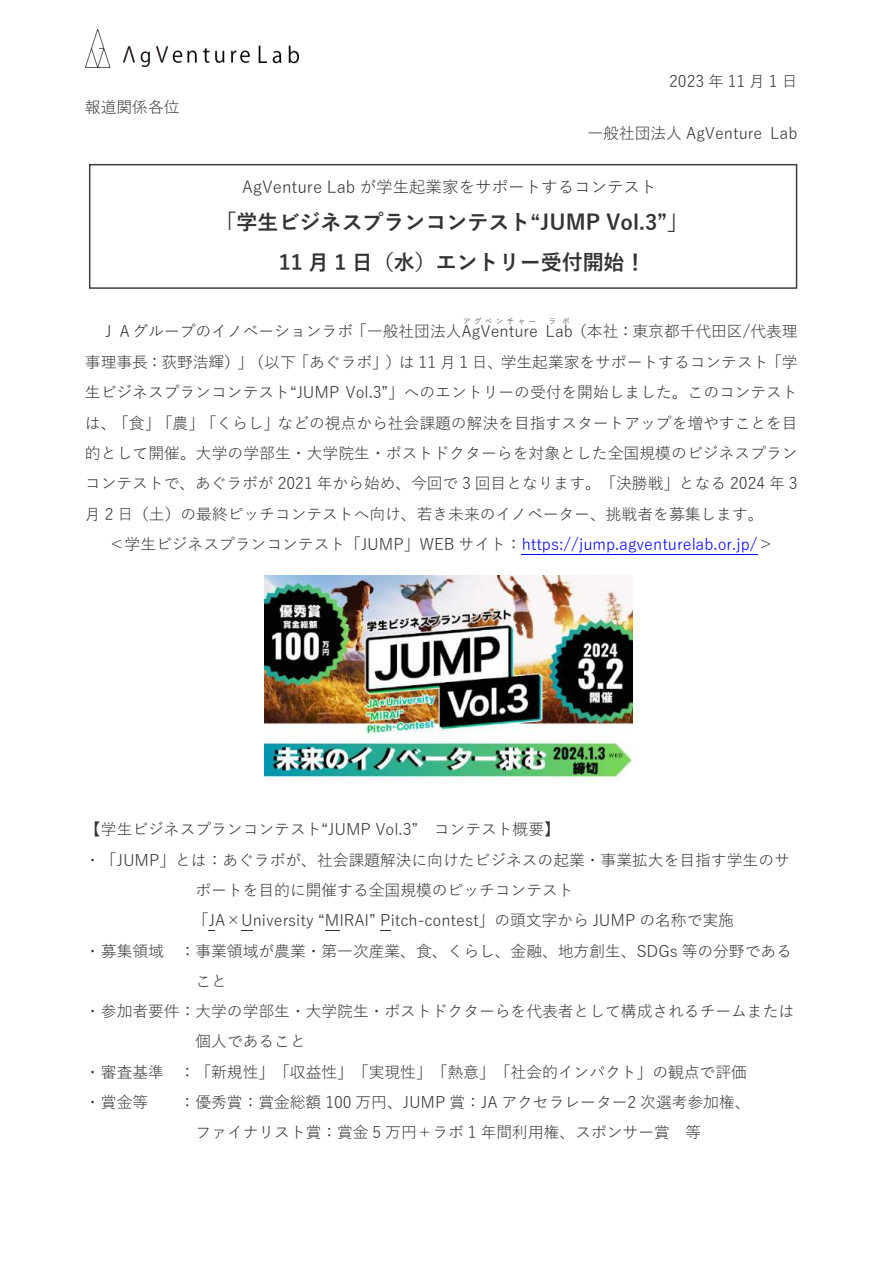
<style>
.page{position:relative;width:893px;height:1263px;background:#fff}
.page>*{position:absolute;margin:0;border:0;box-sizing:border-box;transform-origin:0 0}
.t1{font:700 21px/40.3px "Yu Gothic";color:#333}
.t2{font:16.5px "Yu Gothic";color:#333}
.t3{font:15.9px/30.3px "Yu Gothic";color:#333}
.t4{font:15.9px "Yu Gothic";color:#00f}
.t5{font:15.9px "Yu Gothic";letter-spacing:.24em;color:#333}
.t6{font:7.5px "Yu Gothic";letter-spacing:.45em;color:#333}
.s1{color:#333}
</style>
<div class="page">
<img style="left:85px;top:30px;width:214px;height:38px">
<hr style="left:522px;top:554px;width:236px;height:1px;background:#00f">
<svg style="left:241px;top:930px;width:12px;height:1px"></svg>
<svg style="left:325px;top:930px;width:14px;height:1px"></svg>
<img style="left:265px;top:575px;width:368px;height:205px">
<div style="left:89px;top:164px;width:708px;height:125px;border:2px solid #404040"></div>
<p class="t3" style="left:85px;top:92px;width:96px">報道関係各位</p>
<p class="t5" style="left:669px;top:73px;width:130px">2023年11月1日</p>
<p class="t3" style="left:587px;top:118px;width:212px">一般社団法人 AgVenture Lab</p>
<p class="t2" style="left:242px;top:178px;width:416px">AgVenture Lab が学生起業家をサポートするコンテスト</p>
<h1 class="t1" style="left:279px;top:202px;width:411px;text-indent:-63px">「学生ビジネスプランコンテスト“JUMP Vol.3”」<br>11 月 1 日（水）エントリー受付開始！</h1>
<p class="t6" style="left:549px;top:317px;width:23px">ラ ボ</p>
<p class="t3" style="left:85px;top:347px;width:714px">事理事長：荻野浩輝）」（以下「あぐラボ」）は 11 月１日、学生起業家をサポートするコンテスト「学</p>
<p class="t3" style="left:85px;top:377px;width:714px">生ビジネスプランコンテスト“JUMP Vol.3”」へのエントリーの受付を開始しました。このコンテスト</p>
<p class="t3" style="left:85px;top:407px;width:714px">は、「食」「農」「くらし」などの視点から社会課題の解決を目指すスタートアップを増やすことを目</p>
<p class="t3" style="left:85px;top:438px;width:714px">的として開催。大学の学部生・大学院生・ポストドクターらを対象とした全国規模のビジネスプラン</p>
<p class="t3" style="left:85px;top:468px;width:714px">コンテストで、あぐラボが 2021 年から始め、今回で 3 回目となります。「決勝戦」となる 2024 年 3</p>
<p class="t3" style="left:85px;top:498px;width:680px">月 2 日（土）の最終ピッチコンテストへ向け、若き未来のイノベーター、挑戦者を募集します。</p>
<p class="t4" style="left:109px;top:536px;width:666px"><span class="s1">＜学生ビジネスプランコンテスト「JUMP」WEB サイト：</span>https://jump.agventurelab.or.jp/<span class="s1">＞</span></p>
<p class="t6" style="left:463px;top:317px;width:75px">アグベンチャー</p>
<p class="t3" style="left:546px;top:316px;width:254px">Lab（本社：東京都千代田区/代表理</p>
<p class="t3" style="left:101px;top:316px;width:439px">ＪＡグループのイノベーションラボ「一般社団法人AgVenture</p>
<p class="t3" style="left:85px;top:814px;width:476px">【学生ビジネスプランコンテスト“JUMP Vol.3” コンテスト概要】</p>
<p class="t3" style="left:85px;top:844px;width:706px">・「JUMP」とは：あぐラボが、社会課題解決に向けたビジネスの起業・事業拡大を目指す学生のサ</p>
<p class="t3" style="left:195px;top:875px;width:380px">ポートを目的に開催する全国規模のピッチコンテスト</p>
<p class="t3" style="left:193px;top:905px;width:543px">「JA×University “MIRAI” Pitch-contest」の頭文字から JUMP の名称で実施</p>
<p class="t3" style="left:85px;top:935px;width:709px">・募集領域 ：事業領域が農業・第一次産業、食、くらし、金融、地方創生、SDGs 等の分野である</p>
<p class="t3" style="left:195px;top:966px;width:33px">こと</p>
<p class="t3" style="left:85px;top:996px;width:711px">・参加者要件：大学の学部生・大学院生・ポストドクターらを代表者として構成されるチームまたは</p>
<p class="t3" style="left:195px;top:1026px;width:112px">個人であること</p>
<p class="t3" style="left:85px;top:1056px;width:664px">・審査基準 ：「新規性」「収益性」「実現性」「熱意」「社会的インパクト」の観点で評価</p>
<p class="t3" style="left:85px;top:1087px;width:65px">・賞金等</p>
<p class="t3" style="left:195px;top:1087px;width:557px;text-indent:-16px">：優秀賞：賞金総額 100 万円、JUMP 賞：JA アクセラレーター2 次選考参加権、ファイナリスト賞：賞金 5 万円＋ラボ 1 年間利用権、スポンサー賞 等</p>
</div>
